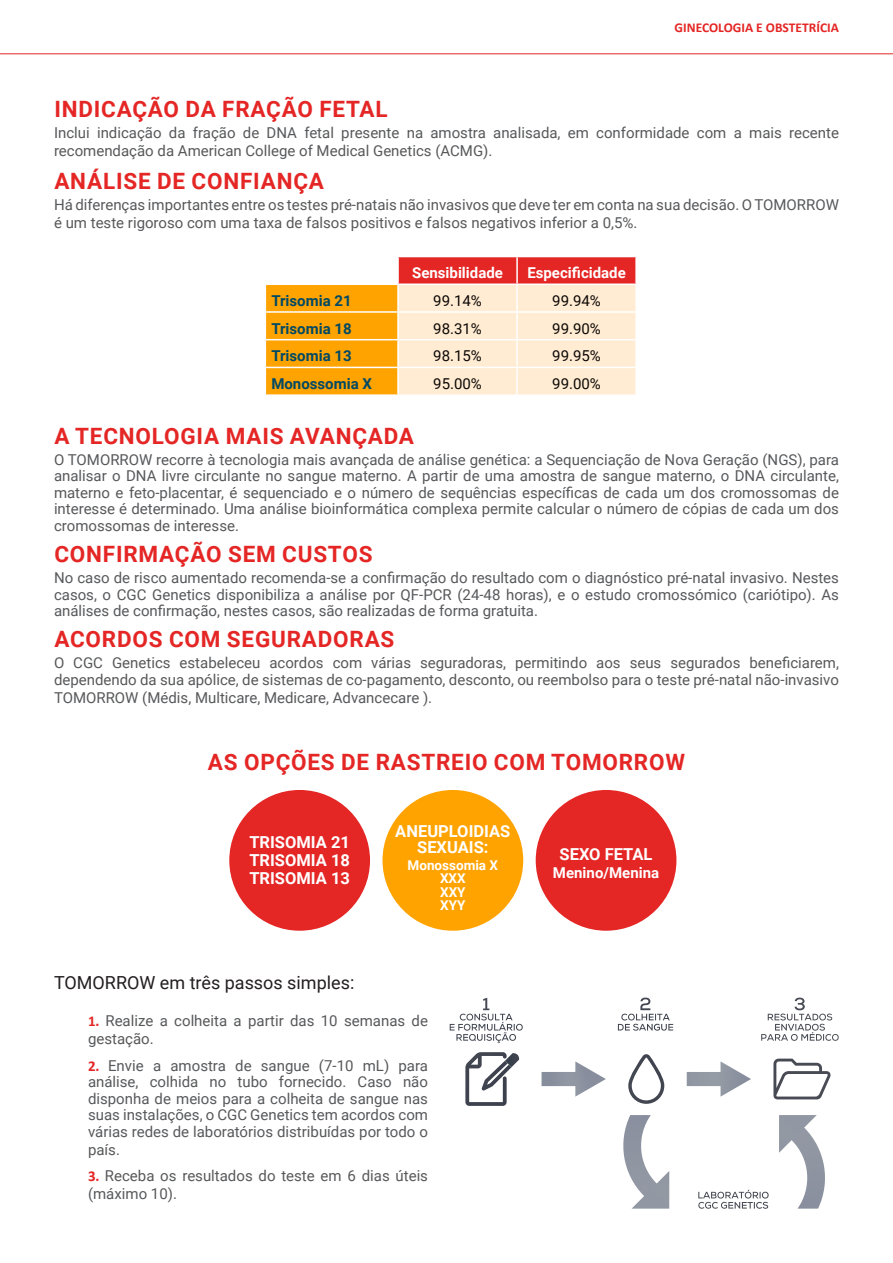
<style>
.page{position:relative;width:893px;height:1263px;background:#fff}
.page>*{position:absolute;margin:0;border:0;box-sizing:border-box;transform-origin:0 0}
.Título{font:700 22.5px "Roboto";letter-spacing:.035em;color:#e42625}
.Sub-Título{font:18px "Roboto";color:#231f20}
.t1{font:700 16.5px "Roboto";color:#fff}
.Texto{font:15px/16.5px "Roboto";color:#57585a}
.t2{font:15px "Roboto";color:#0c0806}
.t3{font:700 15px "Roboto";color:#004964}
.t4{font:700 15px "Roboto";color:#fff}
.t5{font:700 13.5px "Calibri";color:#e42625}
.t6{font:700 13.5px "Roboto";color:#fff}
.s1{font-family:"Calibri";font-weight:700;color:#e42625}
</style>
<div class="page">
<svg style="left:265px;top:257px;width:371px;height:138px;background:#fbc38a"></svg>
<hr style="left:397px;top:368px;width:2px;height:26px;background:#fff">
<hr style="left:265px;top:394px;width:133px;height:2px;background:#fff">
<div style="left:229px;top:790px;width:141px;height:141px;background:#e42625;border-radius:50%"></div>
<div style="left:536px;top:790px;width:140px;height:141px;background:#e42625;border-radius:50%"></div>
<div style="left:382px;top:790px;width:141px;height:141px;background:#ffa300;border-radius:50%"></div>
<hr style="left:0;top:54px;width:893px;height:1px;background:#e42625">
<img style="left:541px;top:1061px;width:65px;height:36px">
<img style="left:687px;top:1061px;width:64px;height:36px">
<img style="left:628px;top:1054px;width:36px;height:50px">
<img style="left:773px;top:1058px;width:58px;height:41px">
<img style="left:465px;top:1052px;width:42px;height:54px">
<img style="left:482px;top:1059px;width:30px;height:31px">
<img style="left:505px;top:1053px;width:14px;height:14px">
<img style="left:623px;top:1115px;width:46px;height:93px">
<img style="left:779px;top:1115px;width:46px;height:93px">
<svg style="left:483px;top:998px;width:6px;height:12px"></svg>
<img style="left:460px;top:1013px;width:53px;height:7px">
<img style="left:450px;top:1022px;width:73px;height:9px">
<img style="left:456px;top:1032px;width:60px;height:11px">
<img style="left:698px;top:1190px;width:71px;height:8px">
<img style="left:698px;top:1202px;width:70px;height:7px">
<svg style="left:640px;top:997px;width:10px;height:13px"></svg>
<img style="left:621px;top:1014px;width:49px;height:6px">
<img style="left:618px;top:1024px;width:55px;height:7px">
<svg style="left:795px;top:997px;width:10px;height:13px"></svg>
<img style="left:768px;top:1013px;width:64px;height:7px">
<img style="left:775px;top:1024px;width:50px;height:7px">
<img style="left:761px;top:1032px;width:78px;height:9px">
<p class="t5" style="left:675px;top:19px;width:166px">GINECOLOGIA E OBSTETRÍCIA</p>
<p class="Título" style="left:54px;top:93px;width:335px">INDICAÇÃO DA FRAÇÃO FETAL</p>
<p class="Texto" style="left:54px;top:123px;width:786px;line-height:18px">Inclui indicação da fração de DNA fetal presente na amostra analisada, em conformidade com a mais recente recomendação da American College of Medical Genetics (ACMG).</p>
<p class="Título" style="left:54px;top:165px;width:271px">ANÁLISE DE CONFIANÇA</p>
<p class="Texto" style="left:54px;top:195px;width:786px;line-height:18px">Há diferenças importantes entre os testes pré-natais não invasivos que deve ter em conta na sua decisão. O TOMORROW é um teste rigoroso com uma taxa de falsos positivos e falsos negativos inferior a 0,5%.</p>
<p class="t4" style="left:412px;top:262px;width:92px">Sensibilidade</p>
<p class="t4" style="left:527px;top:262px;width:100px">Especificidade</p>
<p class="t3" style="left:271px;top:290px;width:82px">Trisomia 21</p>
<p class="t2" style="left:433px;top:290px;width:50px">99.14%</p>
<p class="t2" style="left:552px;top:290px;width:50px">99.94%</p>
<p class="t3" style="left:271px;top:318px;width:82px">Trisomia 18</p>
<p class="t2" style="left:433px;top:318px;width:50px">98.31%</p>
<p class="t2" style="left:552px;top:318px;width:50px">99.90%</p>
<p class="t3" style="left:271px;top:346px;width:82px">Trisomia 13</p>
<p class="t2" style="left:433px;top:346px;width:50px">98.15%</p>
<p class="t2" style="left:552px;top:346px;width:50px">99.95%</p>
<p class="t3" style="left:271px;top:373px;width:102px">Monossomia X</p>
<p class="t2" style="left:433px;top:373px;width:50px">95.00%</p>
<p class="t2" style="left:552px;top:373px;width:50px">99.00%</p>
<p class="Título" style="left:54px;top:420px;width:361px">A TECNOLOGIA MAIS AVANÇADA</p>
<p class="Texto" style="left:54px;top:451px;width:786px;text-align:justify">O TOMORROW recorre à tecnologia mais avançada de análise genética: a Sequenciação de Nova Geração (NGS), para analisar o DNA livre circulante no sangue materno. A partir de uma amostra de sangue materno, o DNA circulante, materno e feto-placentar, é sequenciado e o número de sequências específicas de cada um dos cromossomas de interesse é determinado. Uma análise bioinformática complexa permite calcular o número de cópias de cada um dos cromossomas de interesse.</p>
<p class="Título" style="left:54px;top:538px;width:320px">CONFIRMAÇÃO SEM CUSTOS</p>
<p class="Texto" style="left:54px;top:569px;width:786px;text-align:justify">No caso de risco aumentado recomenda-se a confirmação do resultado com o diagnóstico pré-natal invasivo. Nestes casos, o CGC Genetics disponibiliza a análise por QF-PCR (24-48 horas), e o estudo cromossómico (cariótipo). As análises de confirmação, nestes casos, são realizadas de forma gratuita.</p>
<p class="Título" style="left:54px;top:624px;width:342px">ACORDOS COM SEGURADORAS</p>
<p class="Texto" style="left:54px;top:654px;width:786px">O CGC Genetics estabeleceu acordos com várias seguradoras, permitindo aos seus segurados beneficiarem, dependendo da sua apólice, de sistemas de co-pagamento, desconto, ou reembolso para o teste pré-natal não-invasivo</p>
<p class="Texto" style="left:54px;top:688px;width:380px">TOMORROW (Médis, Multicare, Medicare, Advancecare ).</p>
<p class="Título" style="left:208px;top:746px;width:479px">AS OPÇÕES DE RASTREIO COM TOMORROW</p>
<p class="t1" style="left:249px;top:831px;width:102px">TRISOMIA 21</p>
<p class="t1" style="left:249px;top:849px;width:102px">TRISOMIA 18</p>
<p class="t1" style="left:249px;top:867px;width:102px">TRISOMIA 13</p>
<p class="t1" style="left:395px;top:819px;width:117px">ANEUPLOIDIAS</p>
<p class="t1" style="left:417px;top:836px;width:73px">SEXUAIS:</p>
<p class="t6" style="left:408px;top:856px;width:92px">Monossomia X</p>
<p class="t6" style="left:440px;top:869px;width:27px">XXX</p>
<p class="t6" style="left:440px;top:883px;width:27px">XXY</p>
<p class="t6" style="left:440px;top:896px;width:27px">XYY</p>
<p class="Sub-Título" style="left:54px;top:970px;width:302px">TOMORROW em três passos simples:</p>
<p class="Texto" style="left:88px;top:1011px;width:342px;line-height:18px"><span class="s1">1.</span> Realize a colheita a partir das 10 semanas de gestação.</p>
<p class="Texto" style="left:88px;top:1056px;width:341px;text-align:justify"><span class="s1">2.</span> Envie a amostra de sangue (7-10 mL) para análise, colhida no tubo fornecido. Caso não disponha de meios para a colheita de sangue nas suas instalações, o CGC Genetics tem acordos com várias redes de laboratórios distribuídas por todo o</p>
<p class="Texto" style="left:88px;top:1140px;width:33px">país.</p>
<p class="Texto" style="left:88px;top:1166px;width:341px;line-height:18px"><span class="s1">3.</span> Receba os resultados do teste em 6 dias úteis (máximo 10).</p>
<p class="t1" style="left:560px;top:842px;width:94px">SEXO FETAL</p>
<p class="t4" style="left:553px;top:862px;width:108px">Menino/Menina</p>
</div>
